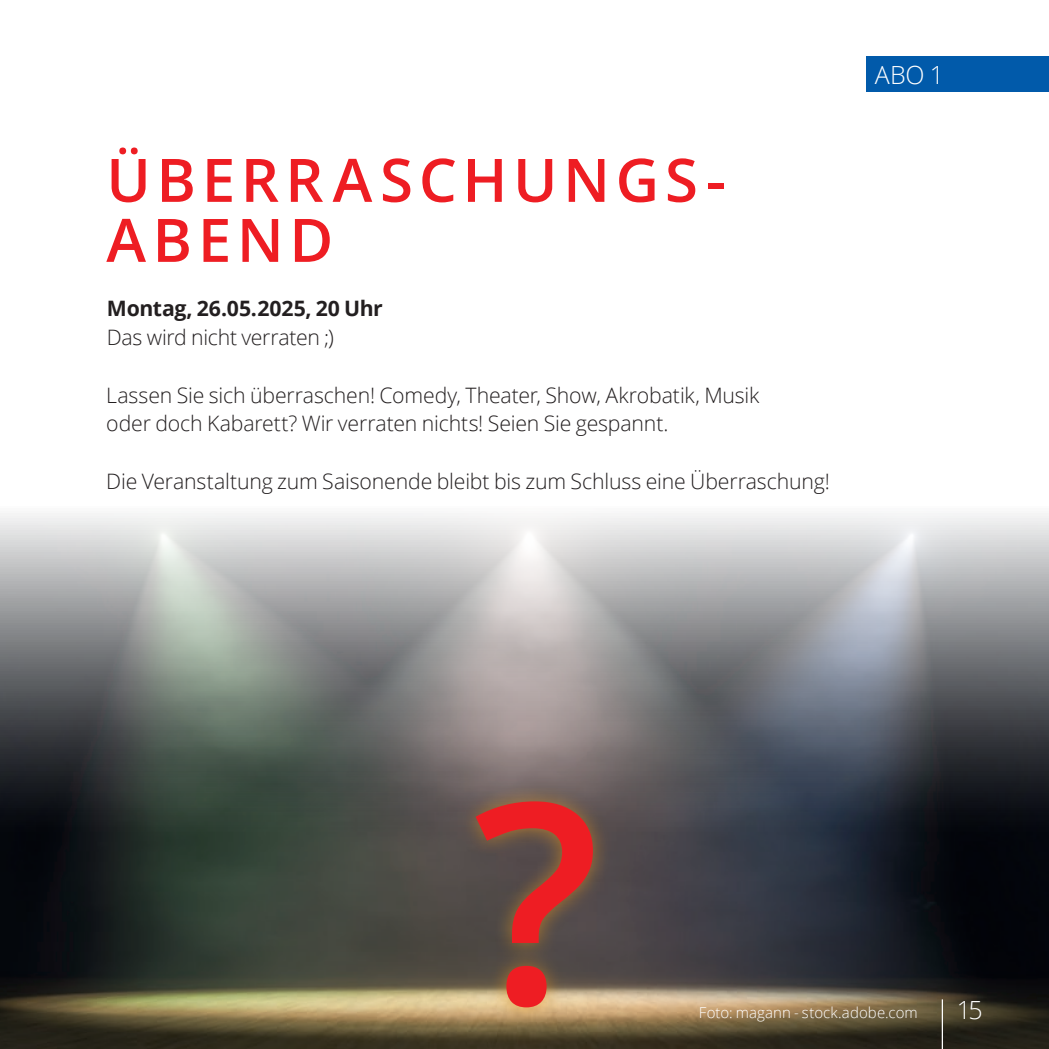
<style>
.page{position:relative;width:1049px;height:1049px;background:#fff}
.page>*{position:absolute;margin:0;border:0;box-sizing:border-box;transform-origin:0 0}
.t1{font:600 279px "Open Sans";color:#ee1d23}
.t2{font:600 60px/60px "Open Sans";letter-spacing:.095em;color:#ee1d23}
.t3{font:300 25px "Open Sans";color:#fff}
.t4{font:300 21.25px/28.8px "Open Sans";letter-spacing:-.01em;color:#231f20}
.t5{font:700 21.25px "Open Sans";letter-spacing:-.01em;color:#231f20}
.t6{font:300 15px "Open Sans";letter-spacing:.005em;color:#fff}
</style>
<div class="page">
<img style="left:0;top:513px;width:1049px;height:536px">
<div style="left:866px;top:57px;width:183px;height:35px;background:#015aaa"></div>
<img style="left:0;top:648px;width:10px;height:401px">
<hr style="left:942px;top:999px;width:1px;height:50px;background:#fff">
<div style="left:458px;top:783px;width:154px;height:243px;background:#ea9719;opacity:.59"></div>
<h2 class="t2" style="left:106px;top:149px;width:620px">ÜBERRASCHUNGS-<br>ABEND</h2>
<p class="t5" style="left:107px;top:294px;width:277px">Montag, 26.05.2025, 20 Uhr</p>
<p class="t4" style="left:107px;top:322px;width:229px">Das wird nicht verraten ;)</p>
<p class="t4" style="left:106px;top:380px;width:654px">Lassen Sie sich überraschen! Comedy, Theater, Show, Akrobatik, Musik oder doch Kabarett? Wir verraten nichts! Seien Sie gespannt.</p>
<p class="t4" style="left:106px;top:466px;width:725px">Die Veranstaltung zum Saisonende bleibt bis zum Schluss eine Überraschung!</p>
<p class="t3" style="left:875px;top:58px;width:71px">ABO 1</p>
<h1 class="t1" style="left:473px;top:711px;width:128px">?</h1>
<p class="t6" style="left:699px;top:1002px;width:220px">Foto: magann - stock.adobe.com</p>
<p class="t3" style="left:957px;top:992px;width:28px">15</p>
</div>
